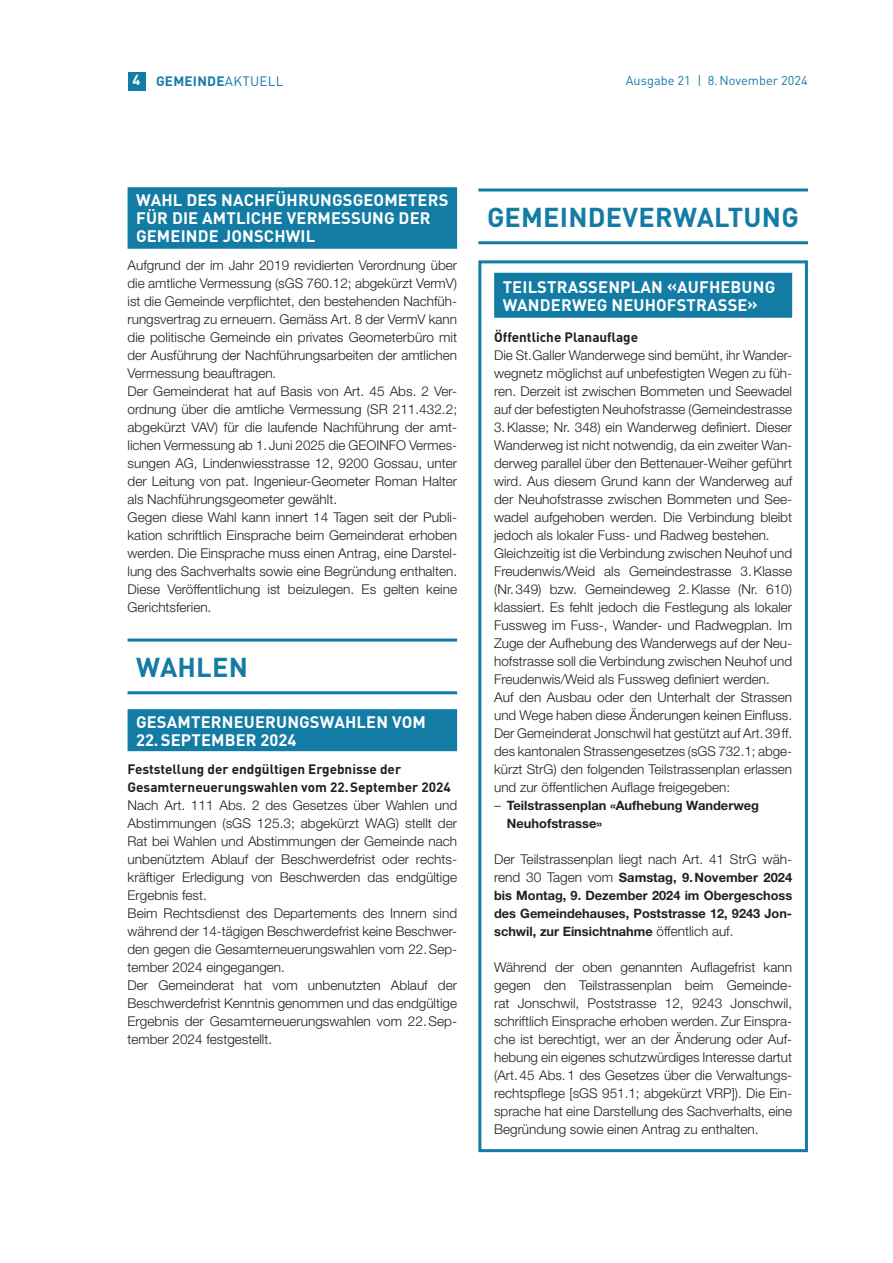
<style>
.page{position:relative;width:893px;height:1263px;background:#fff}
.page>*{position:absolute;margin:0;border:0;box-sizing:border-box;transform-origin:0 0}
.t1{font:700 27px "DIN Pro";letter-spacing:.01em;color:#137ca4}
.t2{font:700 16.5px/18px "DIN Pro";letter-spacing:.01em;color:#fff}
.t3{font:300 13.5px/18px "Helvetica Neue LT Std";color:#231f20}
.t4{font:700 13.5px/18px "DIN Pro";color:#231f20}
.t5{font:700 13.5px "DIN Pro";letter-spacing:.02em;color:#137ca4}
.t6{font:700 12.9px/18px "Helvetica Neue LT Std";color:#231f20}
.t7{font:12.75px "DIN Pro";color:#137ca4}
.s1{font-size:14.4px;color:#fff}
.s2{font-weight:400}
.s3{font-weight:300;font-size:13.5px}
</style>
<div class="page">
<div style="left:128px;top:187px;width:329px;height:62px;background:#137ca4"></div>
<hr style="left:128px;top:638px;width:329px;height:3px;background:#137ca4">
<hr style="left:128px;top:691px;width:329px;height:3px;background:#137ca4">
<div style="left:128px;top:709px;width:329px;height:42px;background:#137ca4"></div>
<hr style="left:478px;top:188px;width:330px;height:3px;background:#137ca4">
<hr style="left:478px;top:241px;width:330px;height:3px;background:#137ca4">
<div style="left:494px;top:273px;width:298px;height:45px;background:#137ca4"></div>
<div style="left:478px;top:260px;width:330px;height:892px;border:3px solid #137ca4"></div>
<div style="left:128px;top:72px;width:17px;height:18px;background:#137ca4"></div>
<p class="t5" style="left:133px;top:71px;width:153px"><span class="s1">4</span> GEMEINDE<span class="s2">AKTUELL</span></p>
<p class="t7" style="left:626px;top:72px;width:184px">Ausgabe 21 | 8.November 2024</p>
<p class="t2" style="left:136px;top:191px;width:314px">WAHL DES NACHFÜHRUNGSGEOMETERS<br>FÜR DIE AMTLICHE VERMESSUNG DER<br>GEMEINDE JONSCHWIL</p>
<p class="t3" style="left:128px;top:256px;width:331px">Aufgrund der im Jahr 2019 revidierten Verordnung über die amtliche Vermessung (sGS 760.12; abgekürzt VermV) ist die Gemeinde verpflichtet, den bestehenden Nachfüh&shy;rungsvertrag zu erneuern. Gemäss Art. 8 der VermV kann die politische Gemeinde ein privates Geometerbüro mit der Ausführung der Nachführungsarbeiten der amtlichen Vermessung beauftragen.<br>Der Gemeinderat hat auf Basis von Art. 45 Abs. 2 Ver&shy;ordnung über die amtliche Vermessung (SR 211.432.2; abgekürzt VAV) für die laufende Nachführung der amt-- lichen Vermessung ab 1.Juni 2025 die GEOINFO Vermes&shy;sungen AG, Lindenwiesstrasse 12, 9200 Gossau, unter der Leitung von pat. Ingenieur-Geometer Roman Halter als Nachführungsgeometer gewählt.<br>Gegen diese Wahl kann innert 14 Tagen seit der Publi&shy;kation schriftlich Einsprache beim Gemeinderat erhoben werden. Die Einsprache muss einen Antrag, eine Darstel&shy;lung des Sachverhalts sowie eine Begründung enthalten.<br>Diese Veröffentlichung ist beizulegen. Es gelten keine Gerichtsferien.</p>
<h1 class="t1" style="left:136px;top:648px;width:113px">WAHLEN</h1>
<p class="t2" style="left:136px;top:713px;width:291px">GESAMTERNEUERUNGSWAHLEN VOM<br>22.SEPTEMBER 2024</p>
<p class="t4" style="left:128px;top:760px;width:325px">Feststellung der endgültigen Ergebnisse der<br>Gesamterneuerungswahlen vom 22.September 2024</p>
<p class="t3" style="left:128px;top:796px;width:331px">Nach Art. 111 Abs. 2 des Gesetzes über Wahlen und Abstimmungen (sGS 125.3; abgekürzt WAG) stellt der Rat bei Wahlen und Abstimmungen der Gemeinde nach unbenütztem Ablauf der Beschwerdefrist oder rechts&shy;kräftiger Erledigung von Beschwerden das endgültige Ergebnis fest.<br>Beim Rechtsdienst des Departements des Innern sind während der 14-tägigen Beschwerdefrist keine Beschwer&shy;den gegen die Gesamterneuerungswahlen vom 22.Sep&shy;tember 2024 eingegangen.<br>Der Gemeinderat hat vom unbenutzten Ablauf der Beschwerdefrist Kenntnis genommen und das endgültige Ergebnis der Gesamterneuerungswahlen vom 22.Sep&shy;tember 2024 festgestellt.</p>
<h1 class="t1" style="left:487px;top:198px;width:313px">GEMEINDEVERWALTUNG</h1>
<p class="t2" style="left:503px;top:277px;width:274px">TEILSTRASSENPLAN «AUFHEBUNG<br>WANDERWEG NEUHOFSTRASSE»</p>
<p class="t4" style="left:494px;top:328px;width:145px">Öffentliche Planauflage</p>
<p class="t3" style="left:494px;top:346px;width:300px">Die St.Galler Wanderwege sind bemüht, ihr Wander&shy;wegnetz möglichst auf unbefestigten Wegen zu füh&shy;ren. Derzeit ist zwischen Bommeten und Seewadel auf der befestigten Neuhofstrasse (Gemeindestrasse 3.Klasse; Nr. 348) ein Wanderweg definiert. Dieser Wanderweg ist nicht notwendig, da ein zweiter Wan&shy;derweg parallel über den Bettenauer-Weiher geführt wird. Aus diesem Grund kann der Wanderweg auf der Neuhofstrasse zwischen Bommeten und See&shy;wadel aufgehoben werden. Die Verbindung bleibt jedoch als lokaler Fuss- und Radweg bestehen.<br>Gleichzeitig ist die Verbindung zwischen Neuhof und Freudenwis/Weid als Gemeindestrasse 3.Klasse (Nr.349) bzw. Gemeindeweg 2.Klasse (Nr. 610) klassiert. Es fehlt jedoch die Festlegung als lokaler Fussweg im Fuss-, Wander- und Radwegplan. Im Zuge der Aufhebung des Wanderwegs auf der Neu&shy;hofstrasse soll die Verbindung zwischen Neuhof und Freudenwis/Weid als Fussweg definiert werden.<br>Auf den Ausbau oder den Unterhalt der Strassen und Wege haben diese Änderungen keinen Einfluss.<br>Der Gemeinderat Jonschwil hat gestützt auf Art.39ff. des kantonalen Strassengesetzes (sGS 732.1; abge&shy;kürzt StrG) den folgenden Teilstrassenplan erlassen und zur öffentlichen Auflage freigegeben:</p>
<p class="t6" style="left:507px;top:796px;width:254px;text-indent:-13px"><span class="s3">–</span> Teilstrassenplan «Aufhebung Wanderweg<br>Neuhofstrasse»</p>
<p class="t3" style="left:494px;top:850px;width:300px">Der Teilstrassenplan liegt nach Art. 41 StrG wäh-</p>
<p class="t6" style="left:494px;top:868px;width:300px;text-align:justify"><span class="s3">rend 30 Tagen vom</span> Samstag, 9.November 2024 bis Montag, 9. Dezember 2024 im Obergeschoss des Gemeindehauses, Poststrasse 12, 9243 Jon&shy;schwil, zur Einsichtnahme <span class="s3">öffentlich auf.</span></p>
<p class="t3" style="left:494px;top:958px;width:300px;text-align:justify">Während der oben genannten Auflagefrist kann gegen den Teilstrassenplan beim Gemeinde&shy;rat Jonschwil, Poststrasse 12, 9243 Jonschwil, schriftlich Einsprache erhoben werden. Zur Einspra&shy;che ist berechtigt, wer an der Änderung oder Auf&shy;hebung ein eigenes schutzwürdiges Interesse dartut (Art.45 Abs.1 des Gesetzes über die Verwaltungs&shy;rechtspflege [sGS 951.1; abgekürzt VRP]). Die Ein&shy;sprache hat eine Darstellung des Sachverhalts, eine Begründung sowie einen Antrag zu enthalten.</p>
</div>
